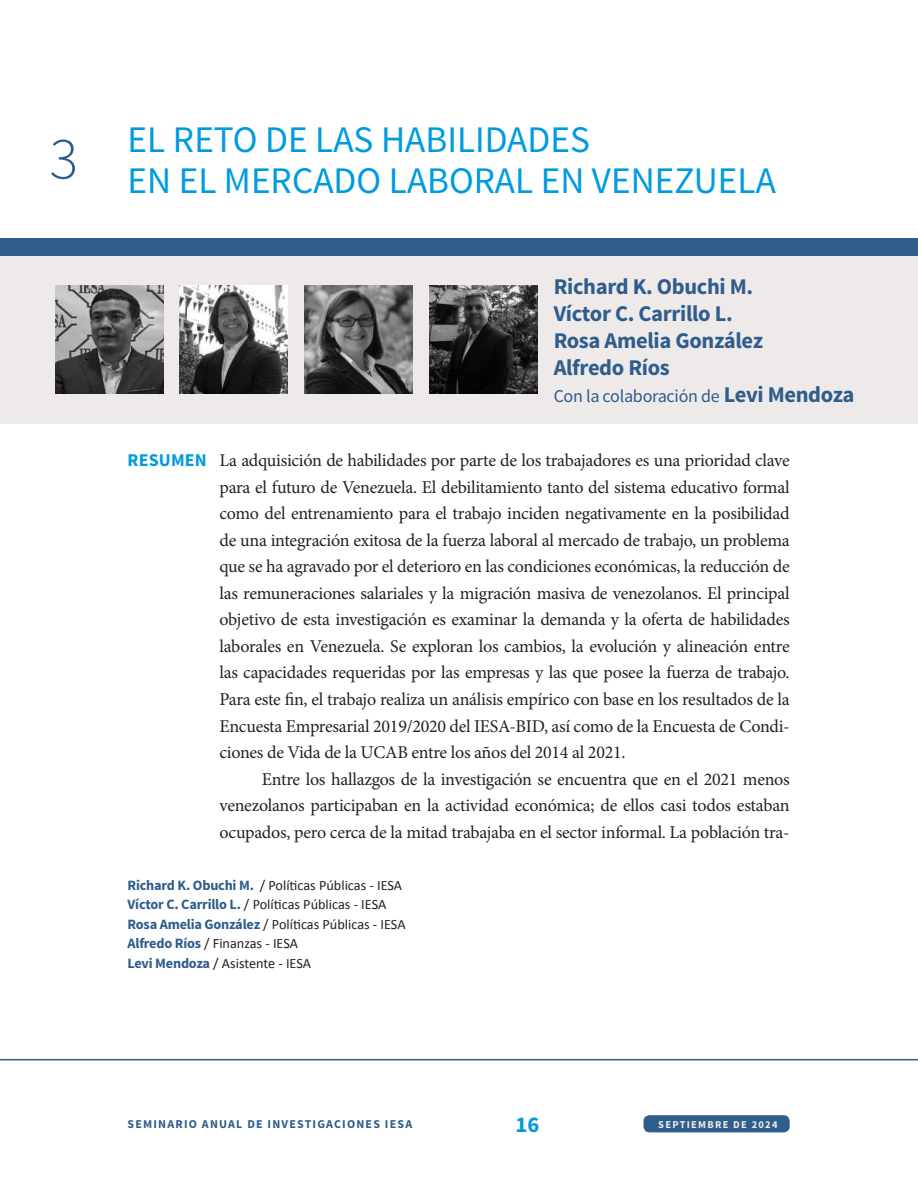
<style>
.page{position:relative;width:918px;height:1188px;background:#fff}
.page>*{position:absolute;margin:0;border:0;box-sizing:border-box;transform-origin:0 0}
.t1{font:300 60px "Source Sans Pro";color:#2f5d8c}
.t2{font:37.5px/40.5px "Source Sans Pro";color:#009bde}
.t3{font:700 22.5px/27px "Source Sans Pro";letter-spacing:-.015em;color:#2f5d8c}
.t4{font:700 22.5px "Source Sans Pro";color:#009bde}
.t5{font:18px/26.5px "Minion Pro";letter-spacing:-.015em;color:#222;text-align:justify}
.t6{font:18px "Source Sans Pro";letter-spacing:-.015em;color:#2f5d8c}
.t7{font:700 18px "Source Sans Pro";letter-spacing:.01em;color:#009bde}
.t8{font:14.25px/19.5px "Calibri";color:#231f20}
.t9{font:700 12px "Source Sans Pro";letter-spacing:.1em;color:#2f5d8c}
.t10{font:700 10.5px "Source Sans Pro";letter-spacing:.12em;color:#eeeae9}
.s1{font-weight:700;font-size:22.5px}
.s2{font-family:"Source Sans Pro";font-weight:700;color:#2f5d8c}
</style>
<div class="page">
<div style="left:644px;top:1115px;width:146px;height:17px;background:#2f5d8c;border-radius:6px"></div>
<div style="left:0;top:255px;width:918px;height:169px;background:#eeeae9"></div>
<img style="left:55px;top:286px;width:108px;height:108px">
<div style="left:0;top:238px;width:918px;height:17px;background:#2f5d8c"></div>
<hr style="left:0;top:1059px;width:918px;height:1px;background:#2f5d8c">
<img style="left:180px;top:286px;width:108px;height:108px">
<img style="left:304px;top:286px;width:108px;height:108px">
<img style="left:429px;top:286px;width:108px;height:108px">
<h1 class="t1" style="left:49px;top:122px;width:30px">3</h1>
<h2 class="t2" style="left:128px;top:120px;width:650px">EL RETO DE LAS HABILIDADES<br>EN EL MERCADO LABORAL EN VENEZUELA</h2>
<p class="t3" style="left:554px;top:274px;width:211px">Richard K. Obuchi M.<br>Víctor C. Carrillo L.<br>Rosa Amelia González<br>Alfredo Ríos</p>
<p class="t6" style="left:554px;top:385px;width:302px">Con la colaboración de <span class="s1">Levi Mendoza</span></p>
<p class="t7" style="left:128px;top:449px;width:81px">RESUMEN</p>
<p class="t5" style="left:219px;top:447px;width:572px">La adquisición de habilidades por parte de los trabajadores es una prioridad clave para el futuro de Venezuela. El debilitamiento tanto del sistema educativo formal como del entrenamiento para el trabajo inciden negativamente en la posibilidad de una integración exitosa de la fuerza laboral al mercado de trabajo, un problema que se ha agravado por el deterioro en las condiciones económicas, la reducción de las remuneraciones salariales y la migración masiva de venezolanos. El principal objetivo de esta investigación es examinar la demanda y la oferta de habilidades laborales en Venezuela. Se exploran los cambios, la evolución y alineación entre las capacidades requeridas por las empresas y las que posee la fuerza de trabajo.<br>Para este fin, el trabajo realiza un análisis empírico con base en los resultados de la Encuesta Empresarial 2019/2020 del IESA-BID, así como de la Encuesta de Condi&shy;ciones de Vida de la UCAB entre los años del 2014 al 2021.</p>
<p class="t5" style="left:219px;top:766px;width:572px;text-indent:43px">Entre los hallazgos de la investigación se encuentra que en el 2021 menos venezolanos participaban en la actividad económica; de ellos casi todos estaban ocupados, pero cerca de la mitad trabajaba en el sector informal. La población tra-</p>
<p class="t8" style="left:128px;top:876px;width:280px"><span class="s2">Richard K. Obuchi M.</span> / Políticas Públicas - IESA <span class="s2">Víctor C. Carrillo L.</span> / Políticas Públicas - IESA <span class="s2">Rosa Amelia González</span> / Políticas Públicas - IESA <span class="s2">Alfredo Ríos</span> / Finanzas - IESA<br><span class="s2">Levi Mendoza</span> / Asistente - IESA</p>
<p class="t9" style="left:128px;top:1116px;width:286px">SEMINARIO ANUAL DE INVESTIGACIONES IESA</p>
<p class="t4" style="left:516px;top:1110px;width:25px">16</p>
<p class="t10" style="left:658px;top:1118px;width:121px">SEPTIEMBRE DE 2024</p>
</div>
